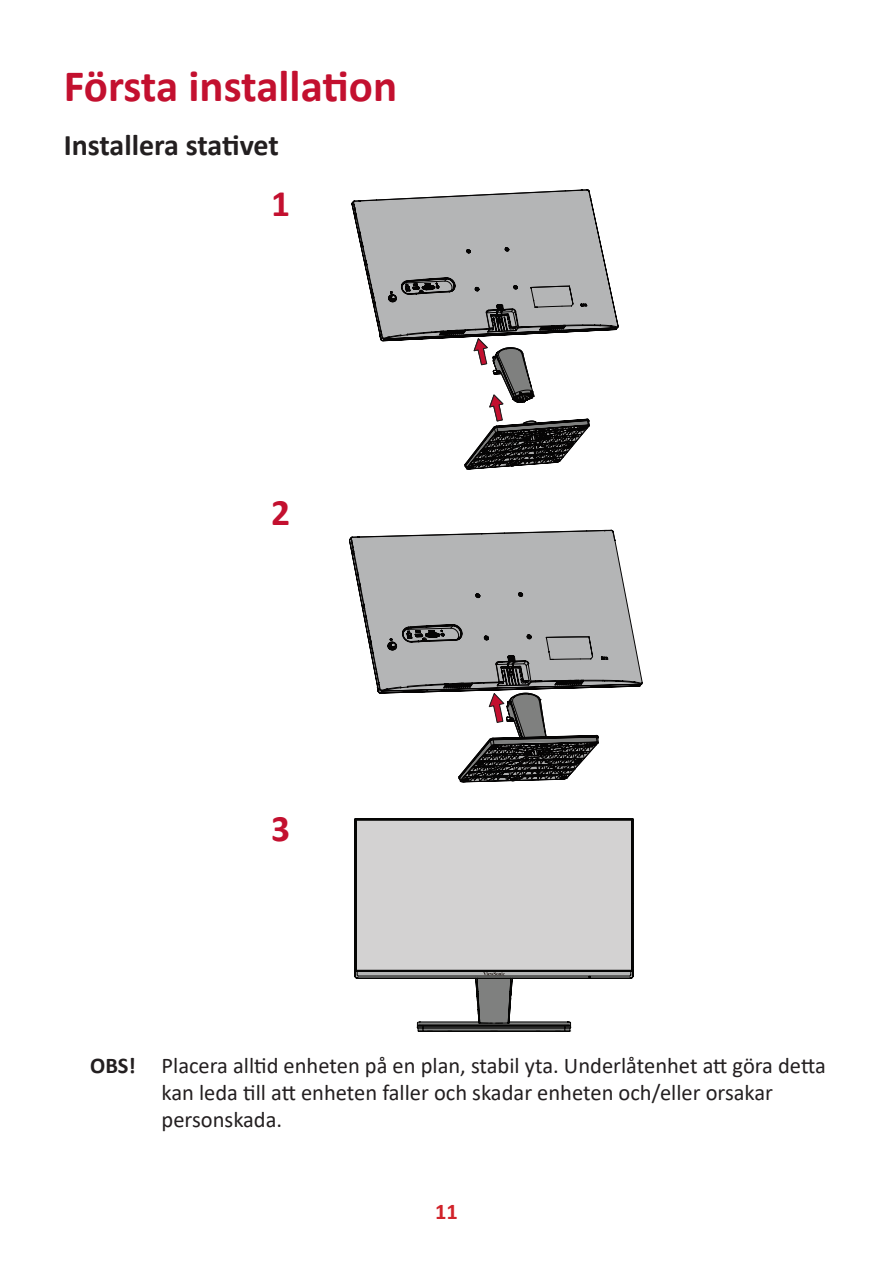
<style>
.page{position:relative;width:893px;height:1263px;background:#fff}
.page>*{position:absolute;margin:0;border:0;box-sizing:border-box;transform-origin:0 0}
.Heading_1{font:700 45px "Calibri";letter-spacing:-.005em;color:#c3102f}
.t1{font:700 37.5px "Calibri";color:#c3102f}
.Heading_2{font:700 30px "Calibri";letter-spacing:-.01em;color:#231f20}
.Note{font:22.5px/27px "Calibri";color:#231f20}
.t2{font:700 22.5px "Calibri";color:#d1232a}
.s1{font-weight:700}
</style>
<div class="page">
<svg style="left:352px;top:190px;width:266px;height:279px"></svg>
<svg style="left:349px;top:530px;width:293px;height:252px"></svg>
<svg style="left:355px;top:818px;width:279px;height:214px"></svg>
<p class="Heading_1" style="left:64px;top:54px;width:335px">Första installation</p>
<p class="Heading_2" style="left:64px;top:124px;width:217px">Installera stativet</p>
<p class="t1" style="left:271px;top:177px;width:21px">1</p>
<p class="t1" style="left:271px;top:486px;width:21px">2</p>
<p class="t1" style="left:271px;top:802px;width:21px">3</p>
<p class="Note" style="left:162px;top:1051px;width:666px;text-indent:-71px"><span class="s1">OBS!</span> Placera alltid enheten på en plan, stabil yta. Underlåtenhet att göra detta kan leda till att enheten faller och skadar enheten och/eller orsakar personskada.</p>
<p class="t2" style="left:435px;top:1196px;width:24px">11</p>
</div>
